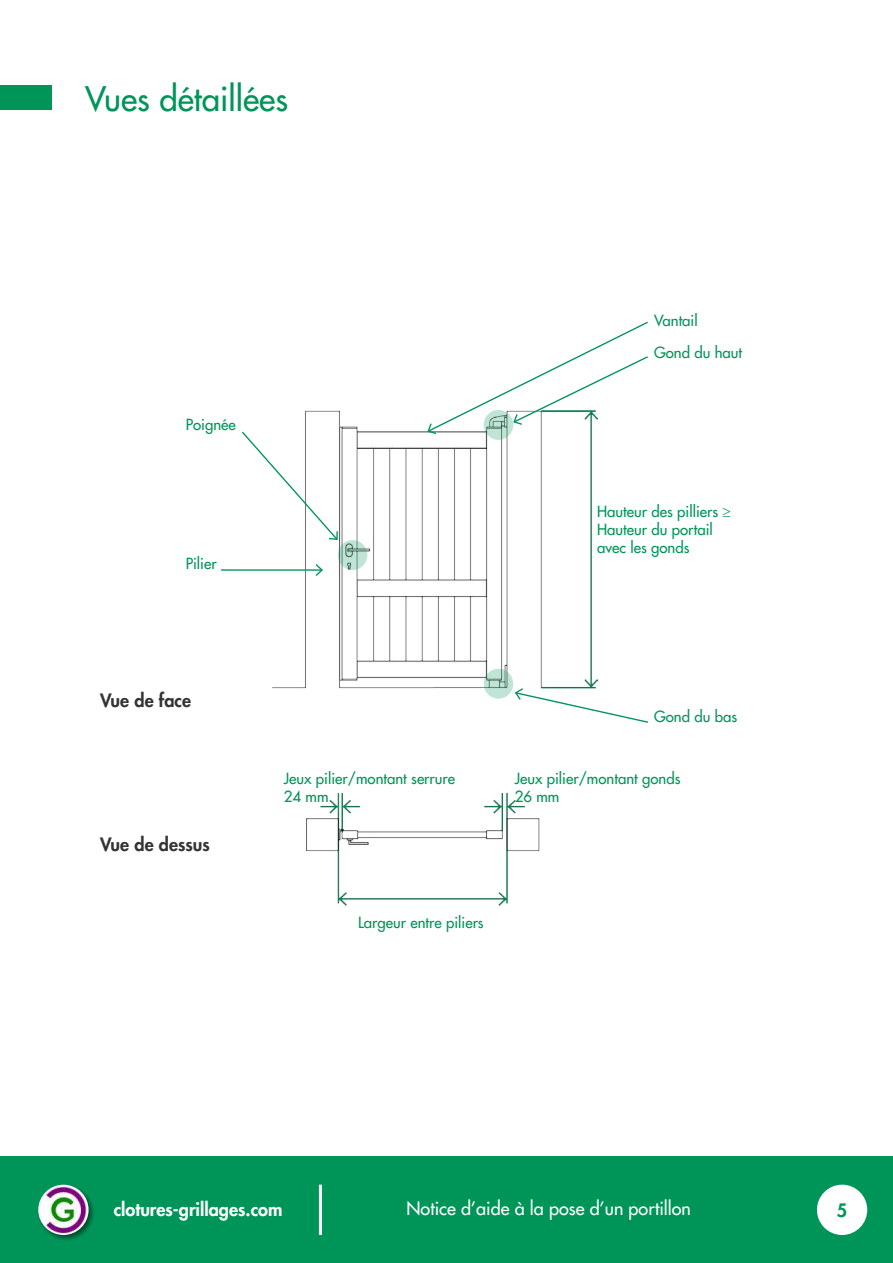
<style>
.page{position:relative;width:893px;height:1263px;background:#fff}
.page>*{position:absolute;margin:0;border:0;box-sizing:border-box;transform-origin:0 0}
.t1{font:33px "Futura LT";color:#009558}
.t2{font:18px "Futura LT";color:#fff}
.t3{font:800 18px "Futura LT";color:#fff}
.t4{font:800 18px "Futura LT";color:#000}
.t5{font:800 18px "Futura LT";color:#009558}
.t6{font:15px/18px "Futura LT";color:#009558}
</style>
<div class="page">
<div style="left:0;top:1157px;width:893px;height:106px;background:#009558"></div>
<div style="left:37px;top:1183px;width:59px;height:60px;background:#000;opacity:.5"></div>
<img style="left:38px;top:1185px;width:51px;height:50px;border-radius:25px">
<div style="left:817px;top:1185px;width:50px;height:50px;background:#fff;border-radius:50%"></div>
<hr style="left:319px;top:1185px;width:3px;height:50px;background:#fff">
<img style="left:273px;top:410px;width:324px;height:495px">
<div style="left:0;top:85px;width:51px;height:24px;background:#009558"></div>
<svg style="left:426px;top:321px;width:222px;height:114px"></svg>
<svg style="left:514px;top:687px;width:134px;height:37px"></svg>
<svg style="left:242px;top:430px;width:97px;height:111px"></svg>
<svg style="left:484px;top:669px;width:29px;height:30px"></svg>
<svg style="left:338px;top:540px;width:29px;height:30px"></svg>
<svg style="left:484px;top:410px;width:29px;height:30px"></svg>
<hr style="left:221px;top:569px;width:101px;height:2px;background:#009558">
<svg style="left:314px;top:563px;width:10px;height:14px"></svg>
<h1 class="t1" style="left:85px;top:78px;width:204px">Vues détaillées</h1>
<p class="t6" style="left:186px;top:415px;width:52px">Poignée</p>
<p class="t6" style="left:186px;top:554px;width:32px">Pilier</p>
<p class="t6" style="left:654px;top:312px;width:45px">Vantail</p>
<p class="t6" style="left:654px;top:343px;width:90px">Gond du haut</p>
<p class="t6" style="left:597px;top:503px;width:135px">Hauteur des pilliers ≥<br>Hauteur du portail avec les gonds</p>
<p class="t4" style="left:100px;top:688px;width:92px">Vue de face</p>
<p class="t4" style="left:100px;top:832px;width:111px">Vue de dessus</p>
<p class="t6" style="left:284px;top:769px;width:173px">Jeux pilier/montant serrure<br>24 mm</p>
<p class="t6" style="left:654px;top:707px;width:85px">Gond du bas</p>
<p class="t6" style="left:515px;top:769px;width:167px">Jeux pilier/montant gonds<br>26 mm</p>
<p class="t6" style="left:358px;top:913px;width:127px">Largeur entre piliers</p>
<p class="t3" style="left:114px;top:1197px;width:170px">clotures-grillages.com</p>
<p class="t2" style="left:406px;top:1196px;width:286px">Notice d’aide à la pose d’un portillon</p>
<p class="t5" style="left:837px;top:1198px;width:12px">5</p>
</div>
